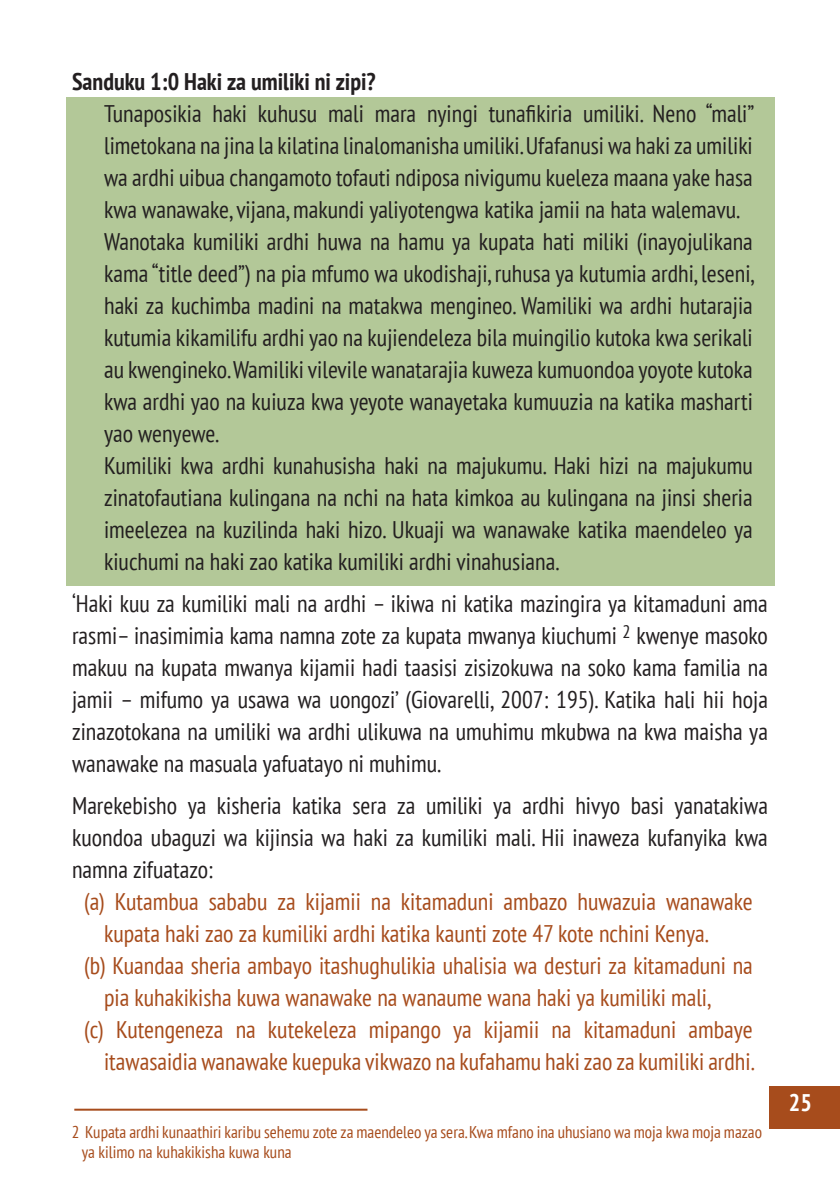
<style>
.page{position:relative;width:840px;height:1191px;background:#fff}
.page>*{position:absolute;margin:0;border:0;box-sizing:border-box;transform-origin:0 0}
.t1{font:condensed 24px/32px "PT Sans";color:#231f20;text-align:justify}
.t2{font:condensed 24px/32px "PT Sans";color:#a74c1c}
.t3{font:700 condensed 24px "PT Sans";color:#231f20}
.t4{font:700 condensed 24px "PT Sans";color:#fff}
.t5{font:condensed 17px/20.4px "PT Sans";color:#a74c1c}
</style>
<div class="page">
<div style="left:769px;top:1086px;width:70px;height:42px;background:#a74c1c"></div>
<div style="left:66px;top:97px;width:707px;height:488px;background:#b3c898"></div>
<hr style="left:74px;top:1108px;width:293px;height:2px;background:#a74c1c">
<p class="t3" style="left:72px;top:66px;width:305px">Sanduku 1:0 Haki za umiliki ni zipi?</p>
<p class="t1" style="left:104px;top:97px;width:651px">Tunaposikia haki kuhusu mali mara nyingi tunafikiria umiliki. Neno “mali” limetokana na jina la kilatina linalomanisha umiliki. Ufafanusi wa haki za umiliki wa ardhi uibua changamoto tofauti ndiposa nivigumu kueleza maana yake hasa kwa wanawake, vijana, makundi yaliyotengwa katika jamii na hata walemavu.</p>
<p class="t1" style="left:104px;top:225px;width:651px">Wanotaka kumiliki ardhi huwa na hamu ya kupata hati miliki (inayojulikana kama “title deed”) na pia mfumo wa ukodishaji, ruhusa ya kutumia ardhi, leseni, haki za kuchimba madini na matakwa mengineo. Wamiliki wa ardhi hutarajia kutumia kikamilifu ardhi yao na kujiendeleza bila muingilio kutoka kwa serikali au kwengineko. Wamiliki vilevile wanatarajia kuweza kumuondoa yoyote kutoka kwa ardhi yao na kuiuza kwa yeyote wanayetaka kumuuzia na katika masharti yao wenyewe.</p>
<p class="t1" style="left:104px;top:449px;width:649px">Kumiliki kwa ardhi kunahusisha haki na majukumu. Haki hizi na majukumu zinatofautiana kulingana na nchi na hata kimkoa au kulingana na jinsi sheria imeelezea na kuzilinda haki hizo. Ukuaji wa wanawake katika maendeleo ya kiuchumi na haki zao katika kumiliki ardhi vinahusiana.</p>
<p class="t1" style="left:72px;top:587px;width:697px">‘Haki kuu za kumiliki mali na ardhi – ikiwa ni katika mazingira ya kitamaduni ama rasmi– inasimimia kama namna zote za kupata mwanya kiuchumi <sup>2</sup> kwenye masoko makuu na kupata mwanya kijamii hadi taasisi zisizokuwa na soko kama familia na jamii – mifumo ya usawa wa uongozi’ (Giovarelli, 2007: 195). Katika hali hii hoja zinazotokana na umiliki wa ardhi ulikuwa na umuhimu mkubwa na kwa maisha ya wanawake na masuala yafuatayo ni muhimu.</p>
<p class="t1" style="left:72px;top:789px;width:697px">Marekebisho ya kisheria katika sera za umiliki ya ardhi hivyo basi yanatakiwa kuondoa ubaguzi wa kijinsia wa haki za kumiliki mali. Hii inaweza kufanyika kwa namna zifuatazo:</p>
<p class="t2" style="left:104px;top:885px;width:649px;text-indent:-20px">(a) Kutambua sababu za kijamii na kitamaduni ambazo huwazuia wanawake kupata haki zao za kumiliki ardhi katika kaunti zote 47 kote nchini Kenya.</p>
<p class="t2" style="left:104px;top:949px;width:650px;text-indent:-20px">(b) Kuandaa sheria ambayo itashughulikia uhalisia wa desturi za kitamaduni na pia kuhakikisha kuwa wanawake na wanaume wana haki ya kumiliki mali,</p>
<p class="t2" style="left:84px;top:1013px;width:671px;text-align:right">(c) Kutengeneza na kutekeleza mipango ya kijamii na kitamaduni ambaye itawasaidia wanawake kuepuka vikwazo na kufahamu haki zao za kumiliki ardhi.</p>
<p class="t5" style="left:82px;top:1121px;width:681px;text-indent:-10px">2 Kupata ardhi kunaathiri karibu sehemu zote za maendeleo ya sera. Kwa mfano ina uhusiano wa moja kwa moja mazao ya kilimo na kuhakikisha kuwa kuna</p>
<p class="t4" style="left:788px;top:1086px;width:25px">25</p>
</div>
